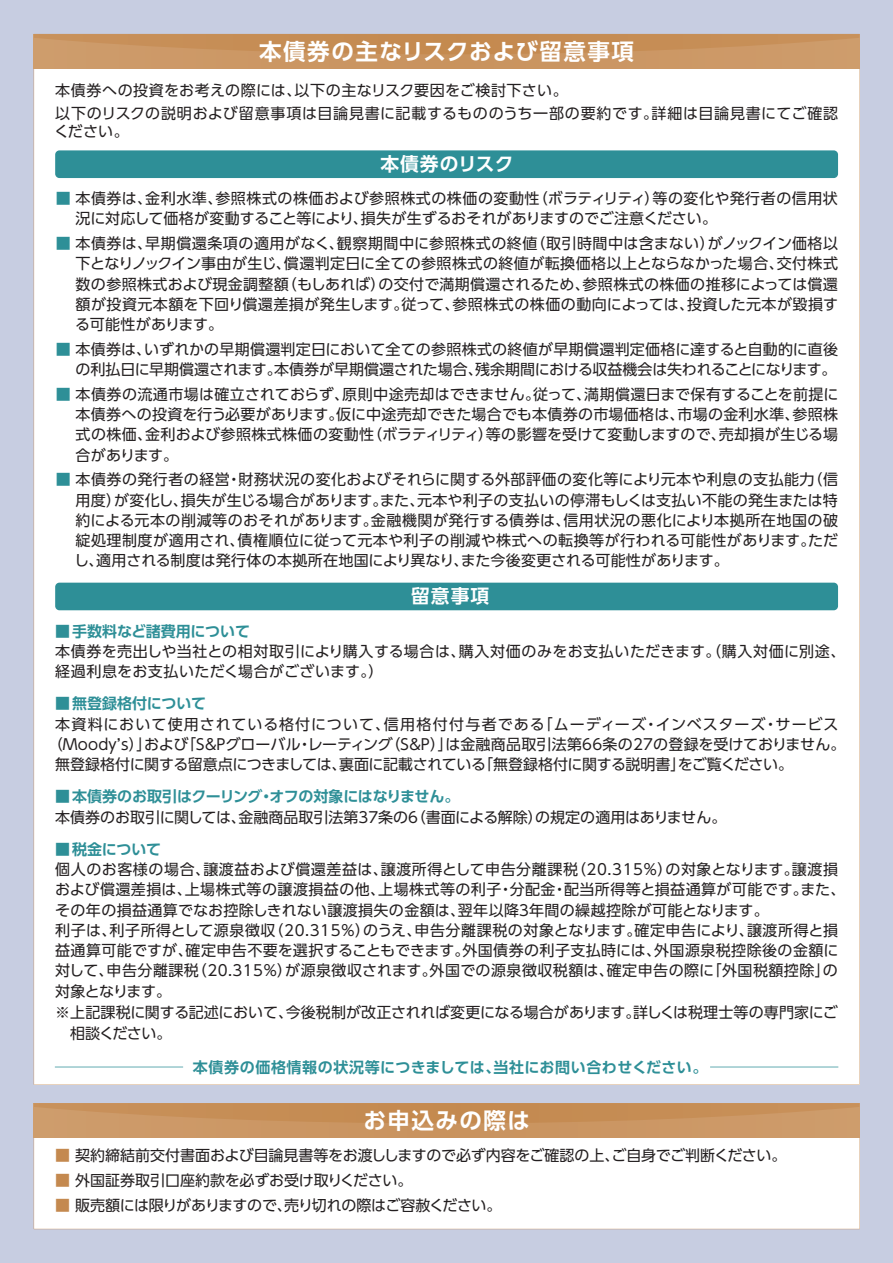
<style>
.page{position:relative;width:893px;height:1263px;background:#fff}
.page>*{position:absolute;margin:0;border:0;box-sizing:border-box;transform-origin:0 0}
.t1{font:22.5px "UD Shin Go Pro De Bold 90 pv RKSJ H";letter-spacing:.065em;color:#fff}
.t2{font:18.75px "UD Shin Go Pro De Bold 90 pv RKSJ H";letter-spacing:.025em;color:#fff}
.t3{font:18.75px "UD Shin Go Pro De Bold 90 pv RKSJ H";letter-spacing:.05em;color:#fff}
.t4{font:15px/20.2px "UD Shin Go Pro Regular 90 pv RKSJ H";letter-spacing:.01em;color:#231f20;text-align:justify}
.t5{font:15px/20.2px "UD Shin Go Pro Regular 90 pv RKSJ H";letter-spacing:.03em;color:#231f20}
.t6{font:15px/22.5px "UD Shin Go Pro Regular 90 pv RKSJ H";letter-spacing:.04em;color:#231f20}
.t7{font:15px "UD Shin Go Pro Regular 90 pv RKSJ H";letter-spacing:-.03em;color:#231f20}
.t8{font:15px "UD Shin Go Pro Regular 90 pv RKSJ H";letter-spacing:.07em;color:#231f20}
.t9{font:15px "UD Shin Go Pro De Bold 90 pv RKSJ H";letter-spacing:.035em;color:#2e8f97}
.t10{font:15px "UD Shin Go Pro De Bold 90 pv RKSJ H";color:#2e8f97}
.t11{font:15px "UD Shin Go Pro De Bold 90 pv RKSJ H";letter-spacing:-.02em;color:#2e8f97}
.s1{color:#2e8f97}
.s2{font-family:"UD Shin Go Pro Regular 90 pv RKSJ H"}
.s3{color:#c4894f}
</style>
<div class="page">
<div style="left:0;top:0;width:892px;height:1263px;background:#c7cde1"></div>
<div style="left:34px;top:1137px;width:825px;height:92px;background:#fff"></div>
<div style="left:34px;top:1103px;width:825px;height:34px;background:#cc9865"></div>
<svg style="left:72px;top:1103px;width:772px;height:20px"></svg>
<div style="left:34px;top:68px;width:825px;height:1017px;background:#fff"></div>
<svg style="left:710px;top:1067px;width:128px;height:1px"></svg>
<svg style="left:55px;top:1067px;width:128px;height:1px"></svg>
<div style="left:55px;top:583px;width:783px;height:27px;background:#2e8f97;border-radius:4px"></div>
<div style="left:55px;top:150px;width:783px;height:28px;background:#2e8f97;border-radius:4px"></div>
<div style="left:34px;top:34px;width:825px;height:34px;background:#cc9865"></div>
<svg style="left:72px;top:34px;width:772px;height:20px"></svg>
<h1 class="t1" style="left:259px;top:33px;width:376px">本債券の主なリスクおよび留意事項</h1>
<p class="t6" style="left:55px;top:79px;width:784px">本債券への投資をお考えの際には､以下の主なリスク要因をご検討下さい。<br>以下のリスクの説明および留意事項は目論見書に記載するもののうち一部の要約です｡詳細は目論見書にてご確認</p>
<p class="t4" style="left:54px;top:120px;width:69px">ください｡</p>
<p class="t2" style="left:380px;top:149px;width:134px">本債券のリスク</p>
<p class="t4" style="left:76px;top:188px;width:763px;text-indent:-20px"><span class="s1">■</span> 本債券は、金利水準、参照株式の株価および参照株式の株価の変動性（ボラティリティ）等の変化や発行者の信用状況に対応して価格が変動すること等により、損失が生ずるおそれがありますのでご注意ください。</p>
<p class="t4" style="left:75px;top:233px;width:764px;text-indent:-19px"><span class="s1">■</span> 本債券は、早期償還条項の適用がなく、観察期間中に参照株式の終値（取引時間中は含まない）がノックイン価格以下となりノックイン事由が生じ、償還判定日に全ての参照株式の終値が転換価格以上とならなかった場合、交付株式数の参照株式および現金調整額（もしあれば）の交付で満期償還されるため、参照株式の株価の推移によっては償還額が投資元本額を下回り償還差損が発生します。従って、参照株式の株価の動向によっては、投資した元本が毀損する可能性があります。</p>
<p class="t4" style="left:56px;top:339px;width:783px;text-align:right"><span class="s1">■</span> 本債券は、いずれかの早期償還判定日において全ての参照株式の終値が早期償還判定価格に達すると自動的に直後の利払日に早期償還されます。本債券が早期償還された場合、残余期間における収益機会は失われることになります。</p>
<p class="t4" style="left:76px;top:384px;width:764px;text-indent:-20px"><span class="s1">■</span> 本債券の流通市場は確立されておらず、原則中途売却はできません。従って、満期償還日まで保有することを前提に本債券への投資を行う必要があります。仮に中途売却できた場合でも本債券の市場価格は、市場の金利水準、参照株式の株価、金利および参照株式株価の変動性（ボラティリティ）等の影響を受けて変動しますので、売却損が生じる場合があります。</p>
<p class="t4" style="left:74px;top:469px;width:765px;text-indent:-18px"><span class="s1">■</span> 本債券の発行者の経営・財務状況の変化およびそれらに関する外部評価の変化等により元本や利息の支払能力（信用度）が変化し、損失が生じる場合があります。また、元本や利子の支払いの停滞もしくは支払い不能の発生または特約による元本の削減等のおそれがあります。金融機関が発行する債券は、信用状況の悪化により本拠所在地国の破綻処理制度が適用され、債権順位に従って元本や利子の削減や株式への転換等が行われる可能性があります。ただし、適用される制度は発行体の本拠所在地国により異なり、また今後変更される可能性があります。</p>
<p class="t10" style="left:55px;top:619px;width:196px"><span class="s2">■</span>手数料など諸費用について</p>
<p class="t3" style="left:411px;top:581px;width:79px">留意事項</p>
<p class="t5" style="left:55px;top:641px;width:791px">本債券を売出しや当社との相対取引により購入する場合は、購入対価のみをお支払いただきます。（購入対価に別途、経過利息をお支払いただく場合がございます。）</p>
<p class="t8" style="left:55px;top:712px;width:784px">本資料において使用されている格付について、信用格付付与者である「ムーディーズ・インベスターズ・サービス</p>
<p class="t4" style="left:48px;top:734px;width:799px">（Moodyʼs）」および「S&amp;Pグローバル・レーティング（S&amp;P）」は金融商品取引法第66条の27の登録を受けておりません。</p>
<p class="t7" style="left:55px;top:752px;width:739px">無登録格付に関する留意点につきましては、裏面に記載されている「無登録格付に関する説明書」をご覧ください。</p>
<p class="t4" style="left:55px;top:806px;width:665px">本債券のお取引に関しては､金融商品取引法第37条の6（書面による解除）の規定の適用はありません｡</p>
<p class="t5" style="left:55px;top:859px;width:791px">個人のお客様の場合、譲渡益および償還差益は、譲渡所得として申告分離課税（20.315％）の対象となります。譲渡損および償還差損は、上場株式等の譲渡損益の他、上場株式等の利子・分配金・配当所得等と損益通算が可能です。また、その年の損益通算でなお控除しきれない譲渡損失の金額は、翌年以降３年間の繰越控除が可能となります。　　　　　利子は、利子所得として源泉徴収（20.315％）のうえ、申告分離課税の対象となります。確定申告により、譲渡所得と損益通算可能ですが、確定申告不要を選択することもできます。外国債券の利子支払時には、外国源泉税控除後の金額に対して、申告分離課税（20.315％）が源泉徴収されます。外国での源泉徴収税額は、確定申告の際に「外国税額控除」の対象となります。</p>
<p class="t4" style="left:70px;top:1002px;width:769px;text-indent:-15px">※上記課税に関する記述において、今後税制が改正されれば変更になる場合があります。詳しくは税理士等の専門家にご相談ください。</p>
<p class="t10" style="left:55px;top:691px;width:153px"><span class="s2">■</span>無登録格付について</p>
<p class="t11" style="left:55px;top:784px;width:406px"><span class="s2">■</span>本債券のお取引はクーリング・オフの対象にはなりません。</p>
<p class="t10" style="left:55px;top:837px;width:108px"><span class="s2">■</span>税金について</p>
<p class="t9" style="left:193px;top:1055px;width:516px">本債券の価格情報の状況等につきましては、当社にお問い合わせください。</p>
<h1 class="t1" style="left:363px;top:1102px;width:168px">お申込みの際は</h1>
<p class="t4" style="left:55px;top:1145px;width:732px"><span class="s3">■</span> 契約締結前交付書面および目論見書等をお渡ししますので必ず内容をご確認の上、ご自身でご判断ください。</p>
<p class="t4" style="left:55px;top:1170px;width:359px"><span class="s3">■</span> 外国証券取引口座約款を必ずお受け取りください。</p>
<p class="t7" style="left:55px;top:1193px;width:448px"><span class="s3">■</span> 販売額には限りがありますので、売り切れの際はご容赦ください。</p>
</div>
